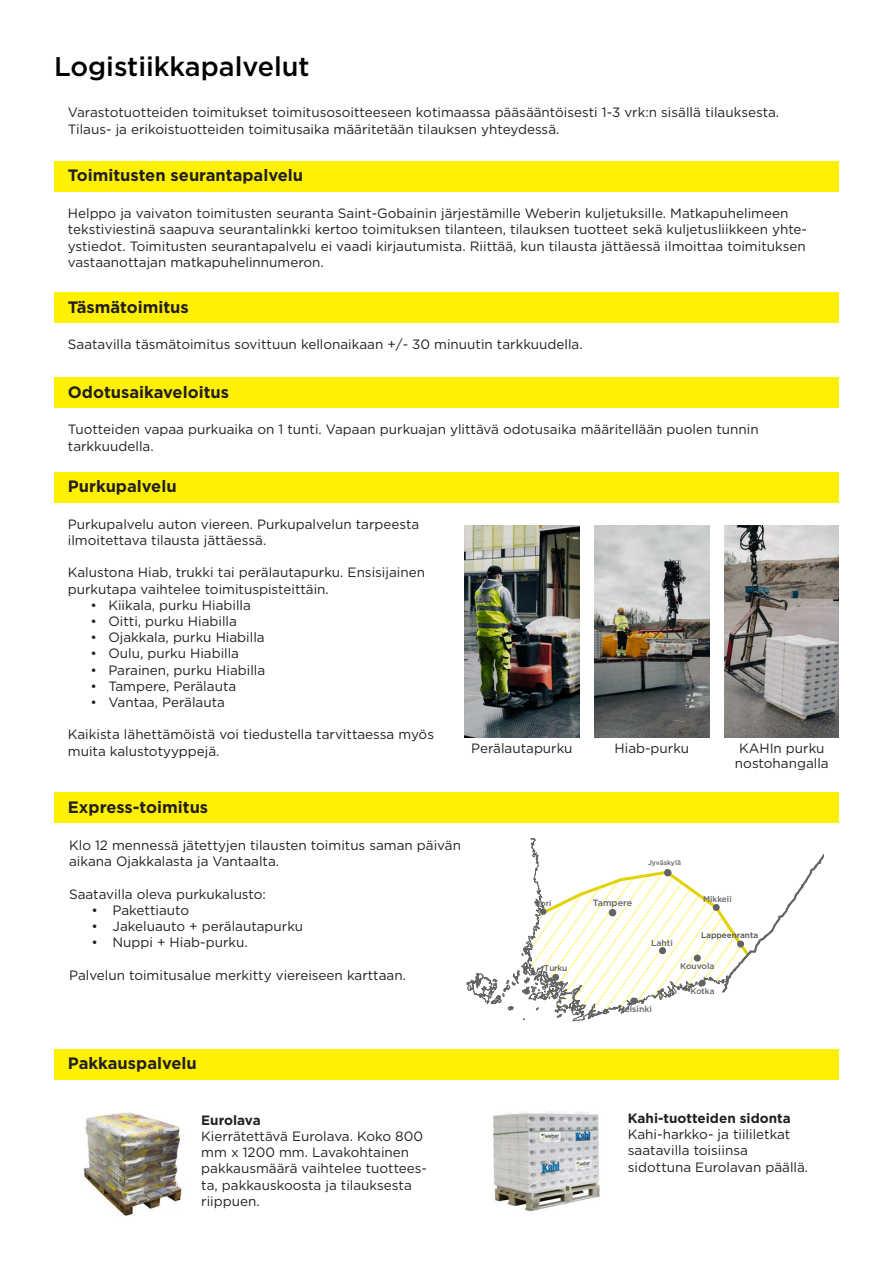
<style>
.page{position:relative;width:893px;height:1263px;background:#fff}
.page>*{position:absolute;margin:0;border:0;box-sizing:border-box;transform-origin:0 0}
.t1{font:500 27px "Gotham";color:#000001}
.t2{font:700 16.5px "Gotham";color:#231f20}
.t3{font:13.5px/16.2px "Gotham";color:#231f20}
.t4{font:700 13.5px "Gotham";color:#231f20}
.t5{font:500 9px "Gotham";color:#636366}
.t6{font:500 8.7px "Gotham";color:#636366}
.t7{font:500 8.55px "Gotham";color:#636366}
.t8{font:500 8.4px "Gotham";letter-spacing:-.005em;color:#636366}
.t9{font:500 8.25px "Gotham";color:#636366}
.t10{font:500 8.25px "Gotham";color:#4a4d4f}
.t11{font:500 7.95px "Gotham";color:#636366}
.t12{font:500 6.75px "Gotham";color:#636366}
</style>
<div class="page">
<img style="left:83px;top:1112px;width:99px;height:104px">
<div style="left:54px;top:292px;width:785px;height:31px;background:#fff101"></div>
<div style="left:54px;top:377px;width:785px;height:31px;background:#fff101"></div>
<div style="left:54px;top:472px;width:785px;height:30px;background:#fff101"></div>
<div style="left:54px;top:792px;width:785px;height:31px;background:#fff101"></div>
<div style="left:54px;top:1049px;width:785px;height:30px;background:#fff101"></div>
<img style="left:493px;top:1111px;width:107px;height:101px">
<svg style="left:729px;top:855px;width:94px;height:124px"></svg>
<svg style="left:467px;top:839px;width:262px;height:182px"></svg>
<div style="left:609px;top:909px;width:7px;height:7px;background:#636366;border-radius:50%"></div>
<div style="left:540px;top:908px;width:6px;height:7px;background:#636366;border-radius:50%"></div>
<div style="left:552px;top:974px;width:7px;height:7px;background:#636366;border-radius:50%"></div>
<div style="left:713px;top:904px;width:7px;height:7px;background:#636366;border-radius:50%"></div>
<div style="left:664px;top:869px;width:7px;height:7px;background:#636366;border-radius:50%"></div>
<div style="left:659px;top:947px;width:7px;height:7px;background:#636366;border-radius:50%"></div>
<div style="left:694px;top:954px;width:7px;height:7px;background:#636366;border-radius:50%"></div>
<div style="left:630px;top:997px;width:7px;height:7px;background:#636366;border-radius:50%"></div>
<div style="left:699px;top:980px;width:7px;height:6px;background:#636366;border-radius:50%"></div>
<div style="left:737px;top:940px;width:7px;height:7px;background:#636366;border-radius:50%"></div>
<img style="left:725px;top:525px;width:114px;height:213px">
<img style="left:595px;top:525px;width:114px;height:213px">
<img style="left:465px;top:525px;width:114px;height:213px">
<div style="left:54px;top:161px;width:785px;height:31px;background:#fff101"></div>
<h1 class="t1" style="left:54px;top:48px;width:257px">Logistiikkapalvelut</h1>
<p class="t3" style="left:68px;top:104px;width:713px">Varastotuotteiden toimitukset toimitusosoitteeseen kotimaassa pääsääntöisesti 1-3 vrk:n sisällä tilauksesta.<br>Tilaus- ja erikoistuotteiden toimitusaika määritetään tilauksen yhteydessä.</p>
<p class="t2" style="left:68px;top:165px;width:237px">Toimitusten seurantapalvelu</p>
<p class="t3" style="left:68px;top:205px;width:741px">Helppo ja vaivaton toimitusten seuranta Saint-Gobainin järjestämille Weberin kuljetuksille. Matkapuhelimeen tekstiviestinä saapuva seurantalinkki kertoo toimituksen tilanteen, tilauksen tuotteet sekä kuljetusliikkeen yhte&shy;ystiedot. Toimitusten seurantapalvelu ei vaadi kirjautumista. Riittää, kun tilausta jättäessä ilmoittaa toimituksen vastaanottajan matkapuhelinnumeron.</p>
<p class="t2" style="left:68px;top:296px;width:122px">Täsmätoimitus</p>
<p class="t3" style="left:68px;top:336px;width:516px">Saatavilla täsmätoimitus sovittuun kellonaikaan +/- 30 minuutin tarkkuudella.</p>
<p class="t2" style="left:68px;top:381px;width:163px">Odotusaikaveloitus</p>
<p class="t3" style="left:68px;top:421px;width:692px">Tuotteiden vapaa purkuaika on 1 tunti. Vapaan purkuajan ylittävä odotusaika määritellään puolen tunnin tarkkuudella.</p>
<p class="t2" style="left:68px;top:475px;width:110px">Purkupalvelu</p>
<p class="t3" style="left:68px;top:516px;width:353px">Purkupalvelu auton viereen. Purkupalvelun tarpeesta ilmoitettava tilausta jättäessä.</p>
<p class="t3" style="left:68px;top:564px;width:359px">Kalustona Hiab, trukki tai perälautapurku. Ensisijainen purkutapa vaihtelee toimituspisteittäin.</p>
<p class="t3" style="left:90px;top:597px;width:162px">• Kiikala, purku Hiabilla</p>
<p class="t3" style="left:90px;top:613px;width:148px">• Oitti, purku Hiabilla</p>
<p class="t3" style="left:90px;top:629px;width:176px">• Ojakkala, purku Hiabilla</p>
<p class="t3" style="left:90px;top:645px;width:150px">• Oulu, purku Hiabilla</p>
<p class="t3" style="left:90px;top:661px;width:176px">• Parainen, purku Hiabilla</p>
<p class="t3" style="left:90px;top:678px;width:147px">• Tampere, Perälauta</p>
<p class="t3" style="left:90px;top:694px;width:136px">• Vantaa, Perälauta</p>
<p class="t3" style="left:68px;top:726px;width:368px">Kaikista lähettämöistä voi tiedustella tarvittaessa myös muita kalustotyyppejä.</p>
<p class="t3" style="left:471px;top:740px;width:103px">Perälautapurku</p>
<p class="t3" style="left:614px;top:740px;width:76px">Hiab-purku</p>
<p class="t3" style="left:735px;top:741px;width:95px;line-height:15px;text-align:center">KAHIn purku nostohangalla</p>
<p class="t2" style="left:68px;top:796px;width:142px">Express-toimitus</p>
<p class="t3" style="left:69px;top:837px;width:393px">Klo 12 mennessä jätettyjen tilausten toimitus saman päivän aikana Ojakkalasta ja Vantaalta.</p>
<p class="t3" style="left:69px;top:885px;width:198px">Saatavilla oleva purkukalusto:</p>
<p class="t3" style="left:92px;top:902px;width:99px">• Pakettiauto</p>
<p class="t3" style="left:92px;top:918px;width:213px">• Jakeluauto + perälautapurku</p>
<p class="t3" style="left:92px;top:934px;width:158px">• Nuppi + Hiab-purku.</p>
<p class="t3" style="left:69px;top:966px;width:338px">Palvelun toimitusalue merkitty viereiseen karttaan.</p>
<p class="t2" style="left:68px;top:1052px;width:130px">Pakkauspalvelu</p>
<p class="t4" style="left:201px;top:1111px;width:61px">Eurolava</p>
<p class="t3" style="left:201px;top:1128px;width:227px">Kierrätettävä Eurolava. Koko 800 mm x 1200 mm. Lavakohtainen pakkausmäärä vaihtelee tuottees&shy;ta, pakkauskoosta ja tilauksesta riippuen.</p>
<p class="t11" style="left:535px;top:898px;width:18px">Pori</p>
<p class="t5" style="left:593px;top:897px;width:41px">Tampere</p>
<p class="t8" style="left:544px;top:962px;width:25px">Turku</p>
<p class="t12" style="left:648px;top:858px;width:34px">Jyväskylä</p>
<p class="t6" style="left:651px;top:937px;width:23px">Lahti</p>
<p class="t9" style="left:703px;top:893px;width:30px">Mikkeli</p>
<p class="t10" style="left:701px;top:929px;width:59px">Lappeenranta</p>
<p class="t7" style="left:680px;top:960px;width:36px">Kouvola</p>
<p class="t9" style="left:690px;top:985px;width:26px">Kotka</p>
<p class="t7" style="left:618px;top:1003px;width:35px">Helsinki</p>
<p class="t4" style="left:628px;top:1109px;width:164px">Kahi-tuotteiden sidonta</p>
<p class="t3" style="left:628px;top:1126px;width:182px">Kahi-harkko- ja tiililetkat saatavilla toisiinsa sidottuna Eurolavan päällä.</p>
</div>
